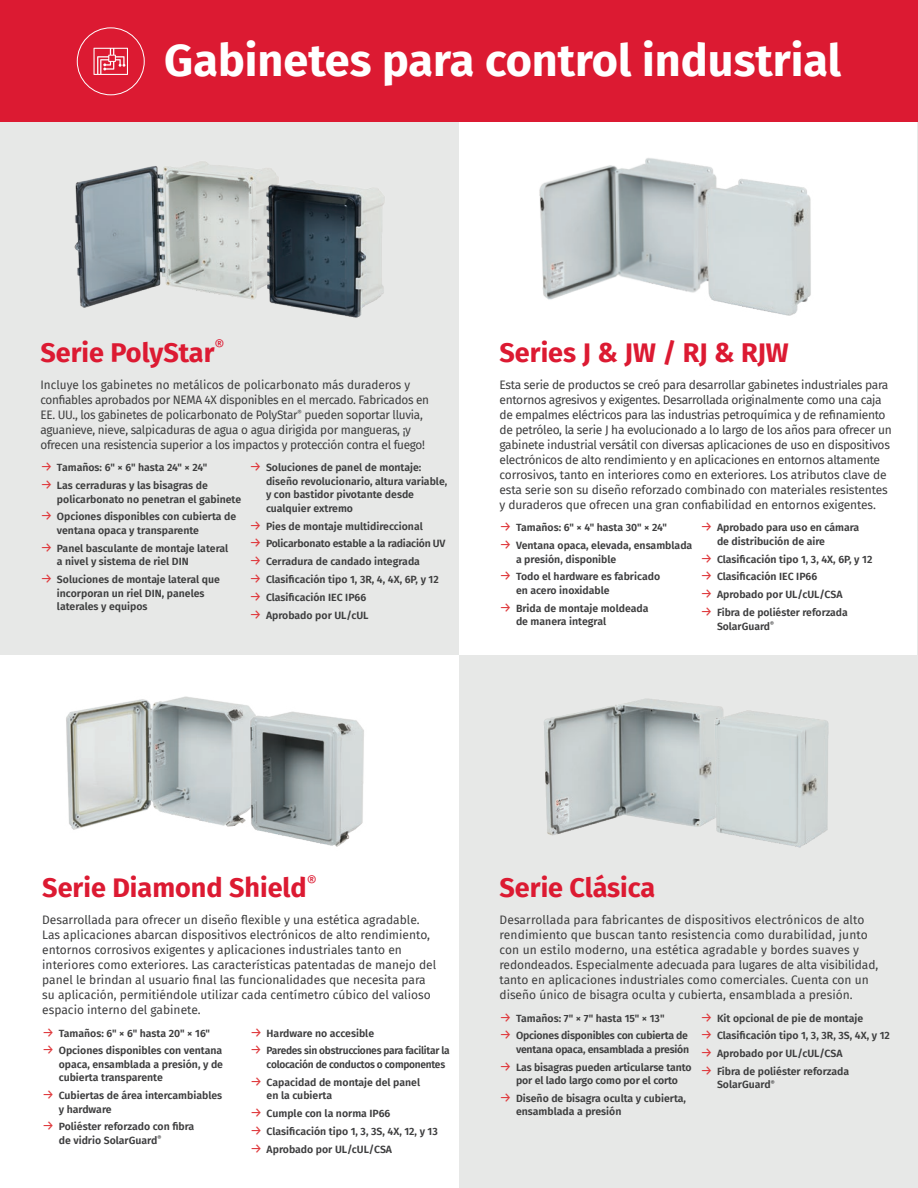
<style>
.page{position:relative;width:918px;height:1188px;background:#fff}
.page>*{position:absolute;margin:0;border:0;box-sizing:border-box;transform-origin:0 0}
.t1{font:700 45px "Fira Sans";color:#fff}
.t2{font:700 27px "Fira Sans";color:#dc1a32}
.t3{font:12px/15px "Fira Sans";letter-spacing:-.01em;color:#3e3e3f}
.t4{font:600 10.5px/13.5px "Fira Sans";color:#3e3e3f}
.t5{font:600 10.5px/13.5px "Fira Sans";letter-spacing:-.02em;color:#3e3e3f;text-align:right}
.t6{font:600 10.5px/13.5px "Fira Sans";letter-spacing:-.025em;color:#3e3e3f}
.s1{font-weight:400;font-size:13.5px;color:#df3a3d}
</style>
<div class="page">
<div style="left:0;top:0;width:918px;height:122px;background:#dc1a32"></div>
<div style="left:0;top:123px;width:459px;height:532px;background:#e7e8e7"></div>
<div style="left:459px;top:655px;width:459px;height:533px;background:#e7e8e7"></div>
<hr style="left:917px;top:122px;width:1px;height:533px;background:#e7e8e7">
<img style="left:66px;top:696px;width:183px;height:134px">
<img style="left:235px;top:706px;width:129px;height:141px">
<img style="left:539px;top:158px;width:175px;height:142px">
<img style="left:694px;top:174px;width:117px;height:142px">
<img style="left:544px;top:698px;width:159px;height:138px">
<img style="left:698px;top:705px;width:131px;height:143px">
<img style="left:74px;top:161px;width:202px;height:147px">
<img style="left:252px;top:174px;width:133px;height:144px">
<div style="left:77px;top:27px;width:68px;height:68px;border:1px solid #fff;border-radius:50%"></div>
<svg style="left:94px;top:48px;width:34px;height:27px"></svg>
<h1 class="t1" style="left:164px;top:23px;width:678px">Gabinetes para control industrial</h1>
<h2 class="t2" style="left:40px;top:330px;width:186px">Serie PolyStar<sup>®</sup></h2>
<p class="t3" style="left:40px;top:377px;width:390px">Incluye los gabinetes no metálicos de policarbonato más duraderos y confiables aprobados por NEMA 4X disponibles en el mercado. Fabricados en EE. UU., los gabinetes de policarbonato de PolyStar<sup>®</sup> pueden soportar lluvia, aguanieve, nieve, salpicaduras de agua o agua dirigida por mangueras, ¡y ofrecen una resistencia superior a los impactos y protección contra el fuego!</p>
<p class="t4" style="left:40px;top:460px;width:168px"><span class="s1">→</span> Tamaños: 6" × 6" hasta 24" × 24"</p>
<p class="t4" style="left:57px;top:478px;width:186px;text-indent:-17px"><span class="s1">→</span> Las cerraduras y las bisagras de policarbonato no penetran el gabinete</p>
<p class="t4" style="left:57px;top:509px;width:181px;text-indent:-17px"><span class="s1">→</span> Opciones disponibles con cubierta de ventana opaca y transparente</p>
<p class="t4" style="left:57px;top:541px;width:173px;text-indent:-17px"><span class="s1">→</span> Panel basculante de montaje lateral a nivel y sistema de riel DIN</p>
<p class="t4" style="left:57px;top:572px;width:164px;text-indent:-17px"><span class="s1">→</span> Soluciones de montaje lateral que incorporan un riel DIN, paneles laterales y equipos</p>
<p class="t4" style="left:266px;top:460px;width:183px;text-indent:-17px"><span class="s1">→</span> Soluciones de panel de montaje: diseño revolucionario, altura variable, y con bastidor pivotante desde cualquier extremo</p>
<p class="t4" style="left:250px;top:519px;width:175px"><span class="s1">→</span> Pies de montaje multidireccional</p>
<p class="t5" style="left:250px;top:536px;width:198px"><span class="s1">→</span> Policarbonato estable a la radiación UV</p>
<p class="t4" style="left:250px;top:554px;width:172px"><span class="s1">→</span> Cerradura de candado integrada</p>
<p class="t4" style="left:250px;top:572px;width:191px"><span class="s1">→</span> Clasificación tipo 1, 3R, 4, 4X, 6P, y 12</p>
<p class="t4" style="left:250px;top:590px;width:118px"><span class="s1">→</span> Clasificación IEC IP66</p>
<p class="t4" style="left:250px;top:608px;width:121px"><span class="s1">→</span> Aprobado por UL/cUL</p>
<h2 class="t2" style="left:500px;top:330px;width:291px">Series J &amp; JW / RJ &amp; RJW</h2>
<p class="t3" style="left:500px;top:377px;width:394px">Esta serie de productos se creó para desarrollar gabinetes industriales para entornos agresivos y exigentes. Desarrollada originalmente como una caja de empalmes eléctricos para las industrias petroquímica y de refinamiento de petróleo, la serie J ha evolucionado a lo largo de los años para ofrecer un gabinete industrial versátil con diversas aplicaciones de uso en dispositivos electrónicos de alto rendimiento y en aplicaciones en entornos altamente corrosivos, tanto en interiores como en exteriores. Los atributos clave de esta serie son su diseño reforzado combinado con materiales resistentes y duraderos que ofrecen una gran confiabilidad en entornos exigentes.</p>
<p class="t4" style="left:500px;top:520px;width:169px"><span class="s1">→</span> Tamaños: 6" × 4" hasta 30" × 24"</p>
<p class="t4" style="left:516px;top:538px;width:178px;text-indent:-16px"><span class="s1">→</span> Ventana opaca, elevada, ensamblada a presión, disponible</p>
<p class="t4" style="left:516px;top:569px;width:146px;text-indent:-16px"><span class="s1">→</span> Todo el hardware es fabricado en acero inoxidable</p>
<p class="t4" style="left:516px;top:601px;width:134px;text-indent:-16px"><span class="s1">→</span> Brida de montaje moldeada de manera integral</p>
<p class="t4" style="left:717px;top:520px;width:144px;text-indent:-17px"><span class="s1">→</span> Aprobado para uso en cámara de distribución de aire</p>
<p class="t4" style="left:701px;top:552px;width:173px"><span class="s1">→</span> Clasificación tipo 1, 3, 4X, 6P, y 12</p>
<p class="t4" style="left:701px;top:569px;width:118px"><span class="s1">→</span> Clasificación IEC IP66</p>
<p class="t4" style="left:701px;top:587px;width:144px"><span class="s1">→</span> Aprobado por UL/cUL/CSA</p>
<p class="t4" style="left:717px;top:605px;width:132px;text-indent:-17px"><span class="s1">→</span> Fibra de poliéster reforzada<br>SolarGuard<sup>®</sup></p>
<h2 class="t2" style="left:42px;top:865px;width:276px">Serie Diamond Shield<sup>®</sup></h2>
<p class="t3" style="left:42px;top:912px;width:396px">Desarrollada para ofrecer un diseño flexible y una estética agradable.<br>Las aplicaciones abarcan dispositivos electrónicos de alto rendimiento, entornos corrosivos exigentes y aplicaciones industriales tanto en interiores como exteriores. Las características patentadas de manejo del panel le brindan al usuario final las funcionalidades que necesita para su aplicación, permitiéndole utilizar cada centímetro cúbico del valioso espacio interno del gabinete.</p>
<p class="t4" style="left:42px;top:1025px;width:169px"><span class="s1">→</span> Tamaños: 6" × 6" hasta 20" × 16"</p>
<p class="t4" style="left:59px;top:1043px;width:166px;text-align:justify;text-indent:-17px"><span class="s1">→</span> Opciones disponibles con ventana opaca, ensamblada a presión, y de cubierta transparente</p>
<p class="t4" style="left:59px;top:1088px;width:165px;text-indent:-17px"><span class="s1">→</span> Cubiertas de área intercambiables y hardware</p>
<p class="t4" style="left:59px;top:1119px;width:137px;text-indent:-17px"><span class="s1">→</span> Poliéster reforzado con fibra de vidrio SolarGuard<sup>®</sup></p>
<p class="t4" style="left:250px;top:1025px;width:126px"><span class="s1">→</span> Hardware no accesible</p>
<p class="t6" style="left:267px;top:1043px;width:185px;text-indent:-17px"><span class="s1">→</span> Paredes sin obstrucciones para facilitar la colocación de conductos o componentes</p>
<p class="t4" style="left:267px;top:1075px;width:155px;text-indent:-17px"><span class="s1">→</span> Capacidad de montaje del panel en la cubierta</p>
<p class="t4" style="left:250px;top:1106px;width:142px"><span class="s1">→</span> Cumple con la norma IP66</p>
<p class="t4" style="left:250px;top:1124px;width:189px"><span class="s1">→</span> Clasificación tipo 1, 3, 3S, 4X, 12, y 13</p>
<p class="t4" style="left:250px;top:1142px;width:144px"><span class="s1">→</span> Aprobado por UL/cUL/CSA</p>
<h2 class="t2" style="left:500px;top:865px;width:157px">Serie Clásica</h2>
<p class="t3" style="left:500px;top:912px;width:380px">Desarrollada para fabricantes de dispositivos electrónicos de alto rendimiento que buscan tanto resistencia como durabilidad, junto con un estilo moderno, una estética agradable y bordes suaves y redondeados. Especialmente adecuada para lugares de alta visibilidad, tanto en aplicaciones industriales como comerciales. Cuenta con un diseño único de bisagra oculta y cubierta, ensamblada a presión.</p>
<p class="t4" style="left:500px;top:1010px;width:167px"><span class="s1">→</span> Tamaños: 7" × 7" hasta 15" × 13"</p>
<p class="t5" style="left:500px;top:1028px;width:191px"><span class="s1">→</span> Opciones disponibles con cubierta de ventana opaca, ensamblada a presión</p>
<p class="t4" style="left:500px;top:1060px;width:194px;text-align:center"><span class="s1">→</span> Las bisagras pueden articularse tanto por el lado largo como por el corto</p>
<p class="t4" style="left:516px;top:1091px;width:172px;text-indent:-16px"><span class="s1">→</span> Diseño de bisagra oculta y cubierta, ensamblada a presión</p>
<p class="t4" style="left:701px;top:1010px;width:164px"><span class="s1">→</span> Kit opcional de pie de montaje</p>
<p class="t4" style="left:701px;top:1028px;width:191px"><span class="s1">→</span> Clasificación tipo 1, 3, 3R, 3S, 4X, y 12</p>
<p class="t4" style="left:701px;top:1046px;width:144px"><span class="s1">→</span> Aprobado por UL/cUL/CSA</p>
<p class="t4" style="left:717px;top:1064px;width:134px;text-indent:-17px"><span class="s1">→</span> Fibra de poliéster reforzada<br>SolarGuard<sup>®</sup></p>
</div>
